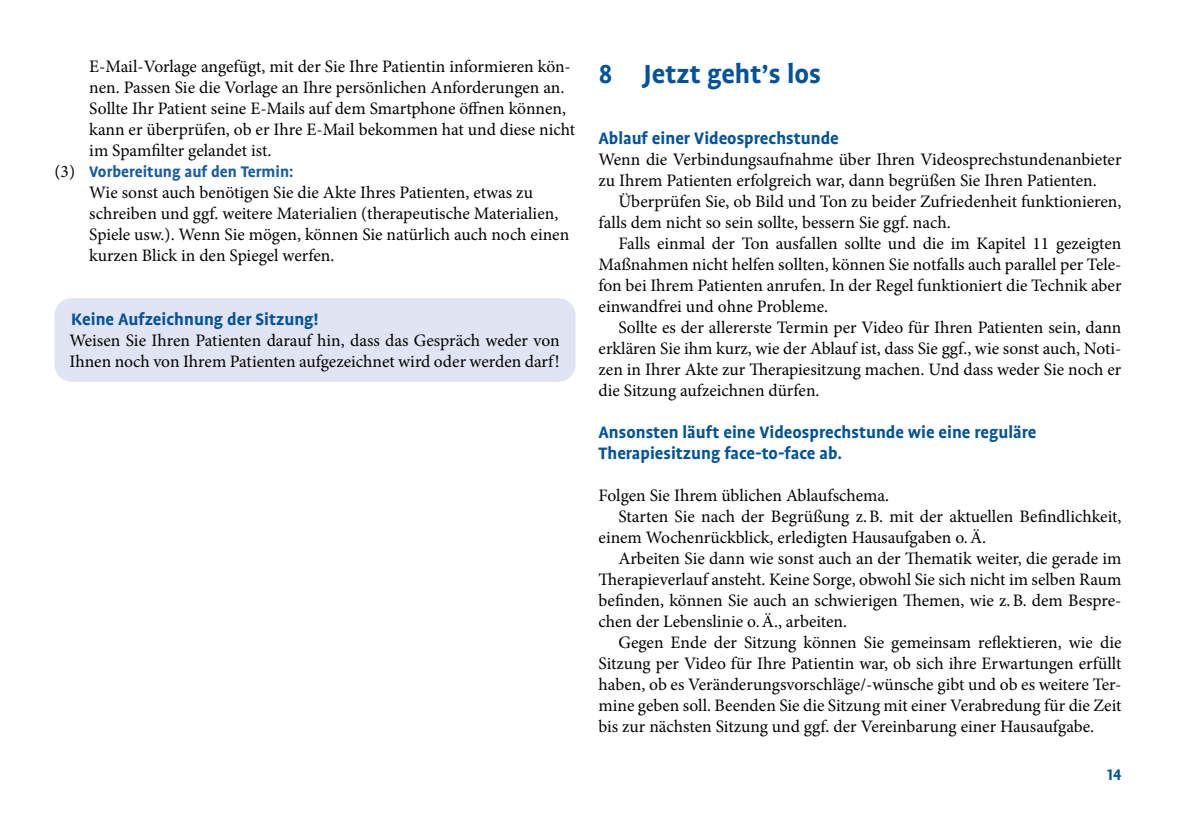
<style>
.page{position:relative;width:1191px;height:819px;background:#fff}
.page>*{position:absolute;margin:0;border:0;box-sizing:border-box;transform-origin:0 0}
.t1{font:29.75px "Profile OT Bold Q angepasst";color:#00529c}
.t2{font:18.9px/21px "Profile OT Bold Q angepasst";color:#00529c}
.t3{font:17.5px/21px "Minion Pro";color:#000}
.t4{font:17.5px "Profile OT Bold Q angepasst";color:#175ca3}
.t5{font:17.5px "Profile OT Bold Q angepasst";color:#00529c}
.s1{font-family:"Minion Pro";color:#000}
</style>
<div class="page">
<div style="left:55px;top:298px;width:520px;height:84px;background:#e1e4f3;border-radius:17px"></div>
<p class="t3" style="left:89px;top:56px;width:487px">E-Mail-Vorlage angefügt, mit der Sie Ihre Patientin informieren kön&shy;nen. Passen Sie die Vorlage an Ihre persönlichen Anforderungen an.<br>Sollte Ihr Patient seine E-Mails auf dem Smartphone öffnen können, kann er überprüfen, ob er Ihre E-Mail bekommen hat und diese nicht im Spamfilter gelandet ist.</p>
<p class="t4" style="left:55px;top:162px;width:240px"><span class="s1">(3)</span> Vorbereitung auf den Termin:</p>
<p class="t3" style="left:89px;top:182px;width:481px">Wie sonst auch benötigen Sie die Akte Ihres Patienten, etwas zu schreiben und ggf. weitere Materialien (therapeutische Materialien, Spiele usw.). Wenn Sie mögen, können Sie natürlich auch noch einen kurzen Blick in den Spiegel werfen.</p>
<p class="t2" style="left:71px;top:309px;width:249px">Keine Aufzeichnung der Sitzung!</p>
<p class="t3" style="left:69px;top:330px;width:492px">Weisen Sie Ihren Patienten darauf hin, dass das Gespräch weder von<br>Ihnen noch von Ihrem Patienten aufgezeichnet wird oder werden darf!</p>
<h1 class="t1" style="left:598px;top:58px;width:224px">8 Jetzt geht’s los</h1>
<p class="t2" style="left:598px;top:128px;width:242px">Ablauf einer Videosprechstunde</p>
<p class="t3" style="left:598px;top:149px;width:524px">Wenn die Verbindungsaufnahme über Ihren Videosprechstundenanbieter zu Ihrem Patienten erfolgreich war, dann begrüßen Sie Ihren Patienten.</p>
<p class="t3" style="left:598px;top:191px;width:524px;text-indent:20px">Überprüfen Sie, ob Bild und Ton zu beider Zufriedenheit funktionieren, falls dem nicht so sein sollte, bessern Sie ggf. nach.</p>
<p class="t3" style="left:598px;top:233px;width:524px;text-align:justify;text-indent:20px">Falls einmal der Ton ausfallen sollte und die im Kapitel 11 gezeigten Maßnahmen nicht helfen sollten, können Sie notfalls auch parallel per Tele&shy;fon bei Ihrem Patienten anrufen. In der Regel funktioniert die Technik aber einwandfrei und ohne Probleme.</p>
<p class="t3" style="left:598px;top:317px;width:524px;text-align:justify;text-indent:20px">Sollte es der allererste Termin per Video für Ihren Patienten sein, dann erklären Sie ihm kurz, wie der Ablauf ist, dass Sie ggf., wie sonst auch, Noti&shy;zen in Ihrer Akte zur Therapiesitzung machen. Und dass weder Sie noch er die Sitzung aufzeichnen dürfen.</p>
<p class="t2" style="left:598px;top:422px;width:439px">Ansonsten läuft eine Videosprechstunde wie eine reguläre<br>Therapiesitzung face-to-face ab.</p>
<p class="t3" style="left:598px;top:485px;width:292px">Folgen Sie Ihrem üblichen Ablaufschema.</p>
<p class="t3" style="left:618px;top:506px;width:504px">Starten Sie nach der Begrüßung z.B. mit der aktuellen Befindlichkeit,</p>
<p class="t3" style="left:598px;top:527px;width:389px">einem Wochenrückblick, erledigten Hausaufgaben o.Ä.</p>
<p class="t3" style="left:618px;top:548px;width:504px">Arbeiten Sie dann wie sonst auch an der Thematik weiter, die gerade im</p>
<p class="t3" style="left:598px;top:569px;width:524px">Therapieverlauf ansteht. Keine Sorge, obwohl Sie sich nicht im selben Raum</p>
<p class="t3" style="left:598px;top:590px;width:524px">befinden, können Sie auch an schwierigen Themen, wie z.B. dem Bespre-</p>
<p class="t3" style="left:598px;top:611px;width:250px">chen der Lebenslinie o.Ä., arbeiten.</p>
<p class="t3" style="left:618px;top:632px;width:504px">Gegen Ende der Sitzung können Sie gemeinsam reflektieren, wie die</p>
<p class="t3" style="left:598px;top:653px;width:524px">Sitzung per Video für Ihre Patientin war, ob sich ihre Erwartungen erfüllt</p>
<p class="t3" style="left:598px;top:674px;width:524px">haben, ob es Veränderungsvorschläge/-wünsche gibt und ob es weitere Ter-</p>
<p class="t3" style="left:598px;top:695px;width:524px">mine geben soll. Beenden Sie die Sitzung mit einer Verabredung für die Zeit</p>
<p class="t3" style="left:598px;top:716px;width:497px">bis zur nächsten Sitzung und ggf. der Vereinbarung einer Hausaufgabe.</p>
<p class="t5" style="left:1107px;top:765px;width:16px">14</p>
</div>
